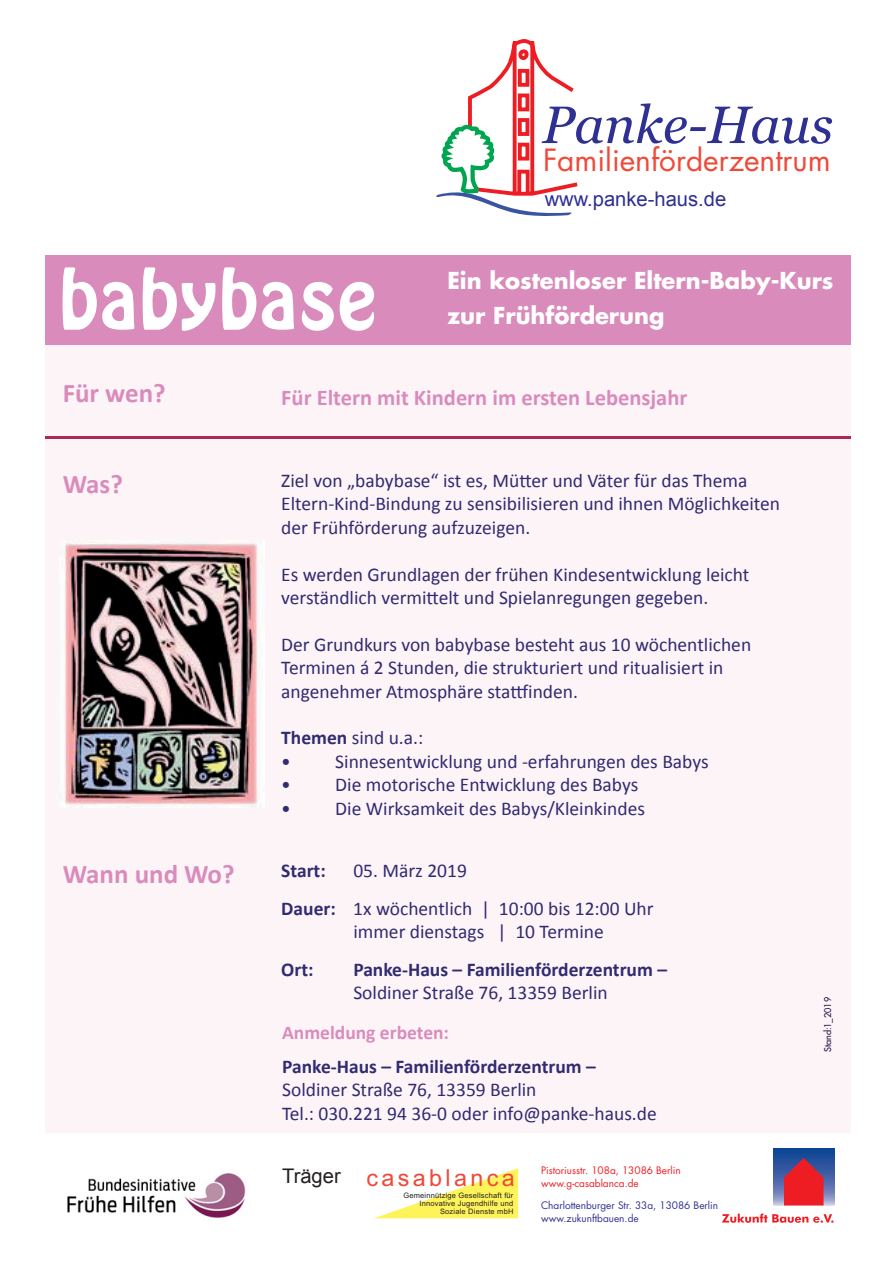
<style>
.page{position:relative;width:893px;height:1263px;background:#fff}
.page>*{position:absolute;margin:0;border:0;box-sizing:border-box;transform-origin:0 0}
.t1{font:73.05px "Hobo Std";letter-spacing:.02em;color:#fff}
.t2{font:italic 52.5px "Georgia";color:#2e3092}
.t3{font:29.85px "Futura";color:#ef4a39}
.t4{font:700 27px "Calibri";color:#d98cbc}
.t5{font:23.4px "Arial";letter-spacing:.145em;color:#ef4838}
.t6{font:700 22.65px/34.8px "Futura";color:#fff}
.t7{font:700 22.5px "Calibri";color:#d98cbc}
.t8{font:20.1px "Arial";color:#2e3092}
.t9{font:20.1px "Arial";color:#231f20}
.t10{font:19.5px/23.4px "Calibri";color:#312b71}
.t11{font:700 19.5px "Calibri";color:#312b71}
.t12{font:700 19.5px "Calibri";color:#d98cbc}
.t13{font:10.05px/13.6px "Futura";color:#2e3092}
.t14{font:10.05px/13.6px "Futura";color:#ee1d23}
.t15{font:9px "Futura";color:#1b1445}
.t16{font:7.5px/8.4px "Arial";letter-spacing:.025em;color:#231f20;text-align:right}
.s1{font-weight:700}
</style>
<div class="page">
<div style="left:46px;top:336px;width:805px;height:796px;background:#fdf4f8"></div>
<div style="left:46px;top:256px;width:805px;height:89px;background:#d98cbc"></div>
<hr style="left:46px;top:436px;width:805px;height:3px;background:#ad2855">
<svg style="left:436px;top:39px;width:142px;height:177px"></svg>
<svg style="left:375px;top:1168px;width:143px;height:50px"></svg>
<hr style="left:773px;top:1205px;width:61px;height:1px;background:#dadded">
<hr style="left:773px;top:1204px;width:61px;height:1px;background:#c9cce5">
<hr style="left:773px;top:1203px;width:61px;height:1px;background:#bbc0dd">
<hr style="left:773px;top:1202px;width:61px;height:1px;background:#b2b8d9">
<hr style="left:773px;top:1201px;width:61px;height:1px;background:#a7afd4">
<hr style="left:773px;top:1200px;width:61px;height:1px;background:#a1a9d1">
<hr style="left:773px;top:1199px;width:61px;height:1px;background:#9aa2cd">
<hr style="left:773px;top:1198px;width:61px;height:1px;background:#929cc9">
<hr style="left:773px;top:1197px;width:61px;height:1px;background:#8d97c7">
<hr style="left:773px;top:1196px;width:61px;height:1px;background:#8792c3">
<hr style="left:773px;top:1195px;width:61px;height:1px;background:#838ec1">
<hr style="left:773px;top:1194px;width:61px;height:1px;background:#7e89be">
<hr style="left:773px;top:1193px;width:61px;height:1px;background:#7885bc">
<hr style="left:773px;top:1192px;width:61px;height:1px;background:#7582ba">
<hr style="left:773px;top:1191px;width:61px;height:1px;background:#717fb9">
<hr style="left:773px;top:1190px;width:61px;height:1px;background:#6e7db7">
<hr style="left:773px;top:1189px;width:61px;height:1px;background:#6a7ab5">
<hr style="left:773px;top:1188px;width:61px;height:1px;background:#6777b4">
<hr style="left:773px;top:1187px;width:61px;height:1px;background:#6474b2">
<hr style="left:773px;top:1186px;width:61px;height:1px;background:#6072b0">
<hr style="left:773px;top:1185px;width:61px;height:1px;background:#5d70af">
<hr style="left:773px;top:1184px;width:61px;height:1px;background:#5a6eae">
<hr style="left:773px;top:1183px;width:61px;height:1px;background:#586dae">
<hr style="left:773px;top:1182px;width:61px;height:1px;background:#5369ab">
<hr style="left:773px;top:1181px;width:61px;height:1px;background:#5168aa">
<hr style="left:773px;top:1180px;width:61px;height:1px;background:#4f66a9">
<hr style="left:773px;top:1179px;width:61px;height:1px;background:#4d65a8">
<hr style="left:773px;top:1178px;width:61px;height:1px;background:#4b64a8">
<hr style="left:773px;top:1177px;width:61px;height:1px;background:#4862a7">
<hr style="left:773px;top:1176px;width:61px;height:1px;background:#4661a6">
<hr style="left:773px;top:1175px;width:61px;height:1px;background:#4460a5">
<hr style="left:773px;top:1174px;width:61px;height:1px;background:#415ea4">
<hr style="left:773px;top:1173px;width:61px;height:1px;background:#3d5da3">
<hr style="left:773px;top:1172px;width:61px;height:1px;background:#3b5ca3">
<hr style="left:773px;top:1171px;width:61px;height:1px;background:#385ba2">
<hr style="left:773px;top:1170px;width:61px;height:1px;background:#375aa1">
<hr style="left:773px;top:1169px;width:61px;height:1px;background:#3458a0">
<hr style="left:773px;top:1168px;width:61px;height:1px;background:#3257a0">
<hr style="left:773px;top:1167px;width:61px;height:1px;background:#31569e">
<hr style="left:773px;top:1166px;width:61px;height:1px;background:#2f559e">
<hr style="left:773px;top:1165px;width:61px;height:1px;background:#2e549d">
<hr style="left:773px;top:1164px;width:61px;height:1px;background:#2b529c">
<hr style="left:773px;top:1163px;width:61px;height:1px;background:#2a529c">
<hr style="left:773px;top:1162px;width:61px;height:1px;background:#26519b">
<hr style="left:773px;top:1161px;width:61px;height:1px;background:#23509b">
<hr style="left:773px;top:1160px;width:61px;height:1px;background:#214f9a">
<hr style="left:773px;top:1159px;width:61px;height:1px;background:#1e4e99">
<hr style="left:773px;top:1158px;width:61px;height:1px;background:#1d4d99">
<hr style="left:773px;top:1157px;width:61px;height:1px;background:#194d98">
<hr style="left:773px;top:1156px;width:61px;height:1px;background:#174b98">
<hr style="left:773px;top:1155px;width:61px;height:1px;background:#154b97">
<hr style="left:773px;top:1154px;width:61px;height:1px;background:#134a97">
<hr style="left:773px;top:1153px;width:61px;height:1px;background:#124996">
<hr style="left:773px;top:1152px;width:61px;height:1px;background:#0f4896">
<hr style="left:773px;top:1151px;width:61px;height:1px;background:#0e4896">
<hr style="left:773px;top:1150px;width:61px;height:1px;background:#0c4795">
<hr style="left:773px;top:1149px;width:61px;height:1px;background:#0a4694">
<hr style="left:773px;top:1148px;width:61px;height:1px;background:#094594">
<svg style="left:784px;top:1158px;width:39px;height:47px"></svg>
<svg style="left:722px;top:1213px;width:111px;height:10px"></svg>
<img style="left:60px;top:540px;width:204px;height:268px">
<img style="left:67px;top:1173px;width:179px;height:45px">
<h2 class="t2" style="left:542px;top:95px;width:292px">Panke-Haus</h2>
<h3 class="t3" style="left:543px;top:139px;width:289px">Familienförderzentrum</h3>
<h1 class="t1" style="left:59px;top:249px;width:319px">babybase</h1>
<p class="t8" style="left:545px;top:186px;width:183px">www.panke-haus.de</p>
<p class="t6" style="left:447px;top:263px;width:388px">Ein kostenloser Eltern-Baby-Kurs zur Frühförderung</p>
<h3 class="t4" style="left:63px;top:376px;width:105px">Für wen?</h3>
<p class="t7" style="left:281px;top:383px;width:408px">Für Eltern mit Kindern im ersten Lebensjahr</p>
<h3 class="t4" style="left:63px;top:467px;width:62px">Was?</h3>
<p class="t10" style="left:281px;top:469px;width:500px">Ziel von „babybase“ ist es, Mütter und Väter für das Thema<br>Eltern-Kind-Bindung zu sensibilisieren und ihnen Möglichkeiten der Frühförderung aufzuzeigen.</p>
<p class="t10" style="left:281px;top:562px;width:470px">Es werden Grundlagen der frühen Kindesentwicklung leicht verständlich vermittelt und Spielanregungen gegeben.</p>
<p class="t10" style="left:281px;top:633px;width:471px">Der Grundkurs von babybase besteht aus 10 wöchentlichen<br>Terminen á 2 Stunden, die strukturiert und ritualisiert in angenehmer Atmosphäre stattfinden.</p>
<p class="t10" style="left:281px;top:726px;width:144px"><span class="s1">Themen</span> sind u.a.:</p>
<p class="t10" style="left:281px;top:750px;width:429px">• Sinnesentwicklung und -erfahrungen des Babys</p>
<p class="t10" style="left:281px;top:773px;width:359px">• Die motorische Entwicklung des Babys</p>
<p class="t10" style="left:281px;top:796px;width:365px">• Die Wirksamkeit des Babys/Kleinkindes</p>
<h3 class="t4" style="left:63px;top:857px;width:173px">Wann und Wo?</h3>
<p class="t10" style="left:281px;top:852px;width:374px;line-height:37.5px;text-indent:72px">05. März 2019<br><span class="s1">Dauer:</span> 1x wöchentlich | 10:00 bis 12:00 Uhr</p>
<p class="t10" style="left:353px;top:920px;width:252px">immer dienstags | 10 Termine</p>
<p class="t11" style="left:281px;top:957px;width:34px">Ort:</p>
<p class="t11" style="left:353px;top:957px;width:315px">Panke-Haus – Familienförderzentrum –</p>
<p class="t10" style="left:353px;top:981px;width:256px">Soldiner Straße 76, 13359 Berlin</p>
<p class="t11" style="left:281px;top:858px;width:46px">Start:</p>
<p class="t12" style="left:282px;top:1020px;width:168px">Anmeldung erbeten:</p>
<p class="t11" style="left:282px;top:1054px;width:315px">Panke-Haus – Familienförderzentrum –</p>
<p class="t10" style="left:282px;top:1078px;width:376px">Soldiner Straße 76, 13359 Berlin<br>Tel.: 030.221 94 36-0 oder info@panke-haus.de</p>
<p class="t9" style="left:282px;top:1163px;width:60px">Träger</p>
<p class="t14" style="left:541px;top:1163px;width:141px">Pistoriusstr. 108a, 13086 Berlin www.g-casablanca.de</p>
<p class="t13" style="left:541px;top:1198px;width:179px">Charlottenburger Str. 33a, 13086 Berlin www.zukunftbauen.de</p>
<p class="t5" style="left:366px;top:1162px;width:150px">casablanca</p>
<p class="t16" style="left:403px;top:1191px;width:112px">Gemeinnützige Gesellschaft für<br>Innovative Jugendhilfe und<br>Soziale Dienste mbH</p>
<p class="t15" style="left:822px;top:1052px;width:57px;rotate:-90deg">Stand:1_2019</p>
</div>
